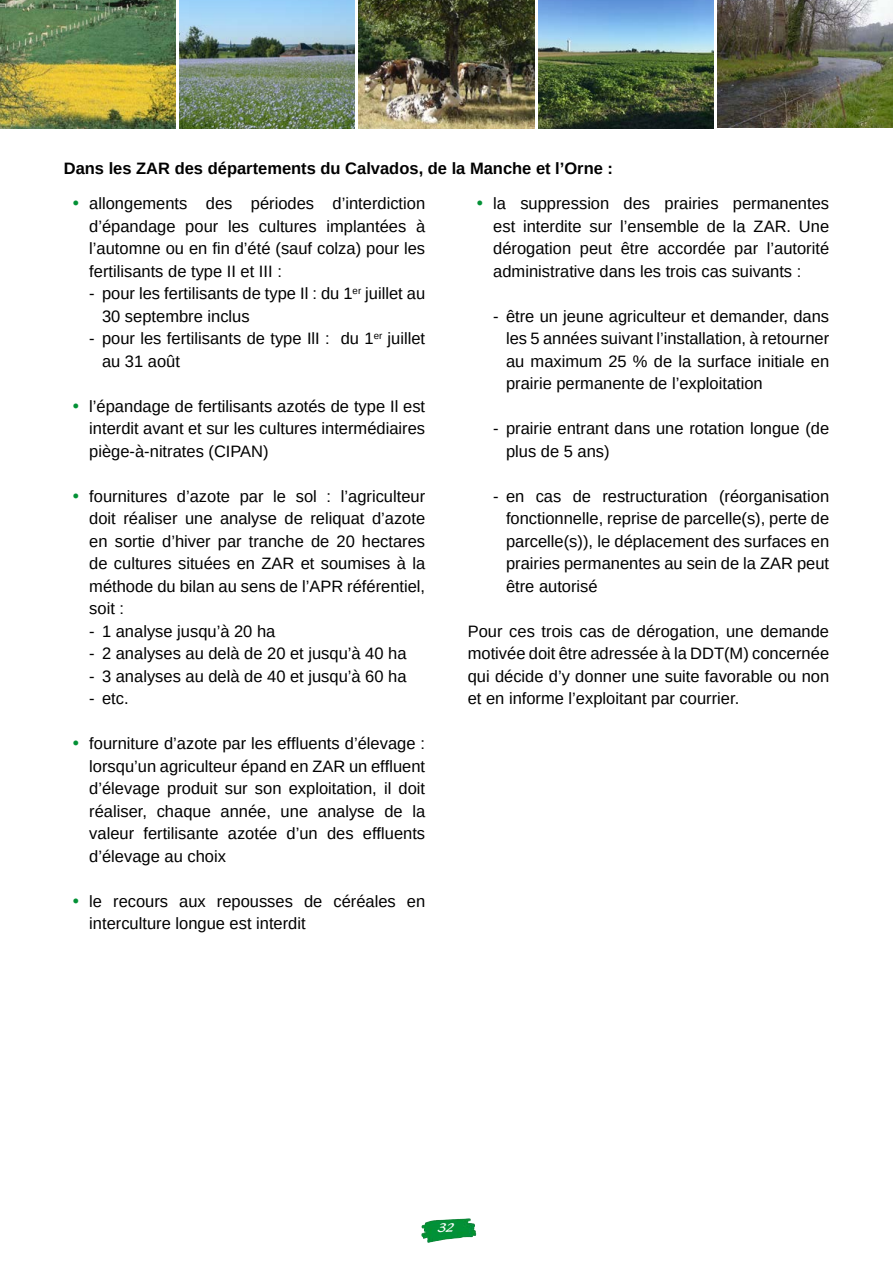
<style>
.page{position:relative;width:893px;height:1263px;background:#fff}
.page>*{position:absolute;margin:0;border:0;box-sizing:border-box;transform-origin:0 0}
.t1{font:16.5px/22.5px "Liberation Sans";color:#000;text-align:justify}
.t2{font:700 16.5px "Liberation Sans";color:#000}
.t3{font:13.5px "Blacklight D";color:#fff}
.s1{color:#039136}
</style>
<div class="page">
<img style="left:421px;top:1218px;width:55px;height:25px">
<img style="left:359px;top:0;width:175px;height:128px">
<img style="left:0;top:0;width:175px;height:128px">
<img style="left:538px;top:0;width:175px;height:128px">
<img style="left:179px;top:0;width:176px;height:128px">
<img style="left:718px;top:0;width:175px;height:128px">
<p class="t2" style="left:64px;top:157px;width:551px">Dans les ZAR des départements du Calvados, de la Manche et l’Orne :</p>
<p class="t1" style="left:89px;top:193px;width:337px;text-indent:-17px"><span class="s1">•</span> allongements des périodes d’interdiction d’épandage pour les cultures implantées à l’automne ou en fin d’été (sauf colza) pour les fertilisants de type II et III :</p>
<p class="t1" style="left:102px;top:283px;width:325px;text-indent:-13px">- pour les fertilisants de type Il : du 1<sup>er</sup> juillet au<br>30 septembre inclus</p>
<p class="t1" style="left:102px;top:328px;width:325px;text-indent:-13px">- pour les fertilisants de type IlI : du 1<sup>er</sup> juillet au 31 août</p>
<p class="t1" style="left:89px;top:395px;width:337px;text-indent:-17px"><span class="s1">•</span> l’épandage de fertilisants azotés de type Il est interdit avant et sur les cultures intermédiaires piège-à-nitrates (CIPAN)</p>
<p class="t1" style="left:89px;top:485px;width:337px;text-indent:-17px"><span class="s1">•</span> fournitures d’azote par le sol : l’agriculteur doit réaliser une analyse de reliquat d’azote en sortie d’hiver par tranche de 20 hectares de cultures situées en ZAR et soumises à la méthode du bilan au sens de l’APR référentiel, soit :</p>
<p class="t1" style="left:89px;top:620px;width:188px">- 1 analyse jusqu’à 20 ha</p>
<p class="t1" style="left:89px;top:643px;width:319px">- 2 analyses au delà de 20 et jusqu’à 40 ha</p>
<p class="t1" style="left:89px;top:665px;width:319px">- 3 analyses au delà de 40 et jusqu’à 60 ha</p>
<p class="t1" style="left:89px;top:688px;width:41px">- etc.</p>
<p class="t1" style="left:89px;top:733px;width:337px;text-indent:-17px"><span class="s1">•</span> fourniture d’azote par les effluents d’élevage : lorsqu’un agriculteur épand en ZAR un effluent d’élevage produit sur son exploitation, il doit réaliser, chaque année, une analyse de la valeur fertilisante azotée d’un des effluents d’élevage au choix</p>
<p class="t1" style="left:89px;top:890px;width:337px;text-indent:-17px"><span class="s1">•</span> le recours aux repousses de céréales en interculture longue est interdit</p>
<p class="t1" style="left:493px;top:193px;width:337px;text-indent:-17px"><span class="s1">•</span> la suppression des prairies permanentes est interdite sur l’ensemble de la ZAR. Une dérogation peut être accordée par l’autorité administrative dans les trois cas suivants :</p>
<p class="t1" style="left:506px;top:305px;width:325px;text-indent:-13px">- être un jeune agriculteur et demander, dans les 5 années suivant l’installation, à retourner au maximum 25 % de la surface initiale en prairie permanente de l’exploitation</p>
<p class="t1" style="left:506px;top:418px;width:325px;text-indent:-13px">- prairie entrant dans une rotation longue (de plus de 5 ans)</p>
<p class="t1" style="left:506px;top:485px;width:325px;text-indent:-13px">- en cas de restructuration (réorganisation fonctionnelle, reprise de parcelle(s), perte de parcelle(s)), le déplacement des surfaces en prairies permanentes au sein de la ZAR peut être autorisé</p>
<p class="t1" style="left:468px;top:620px;width:363px">Pour ces trois cas de dérogation, une demande motivée doit être adressée à la DDT(M) concernée qui décide d’y donner une suite favorable ou non et en informe l’exploitant par courrier.</p>
<p class="t3" style="left:438px;top:1219px;width:18px">32</p>
</div>
